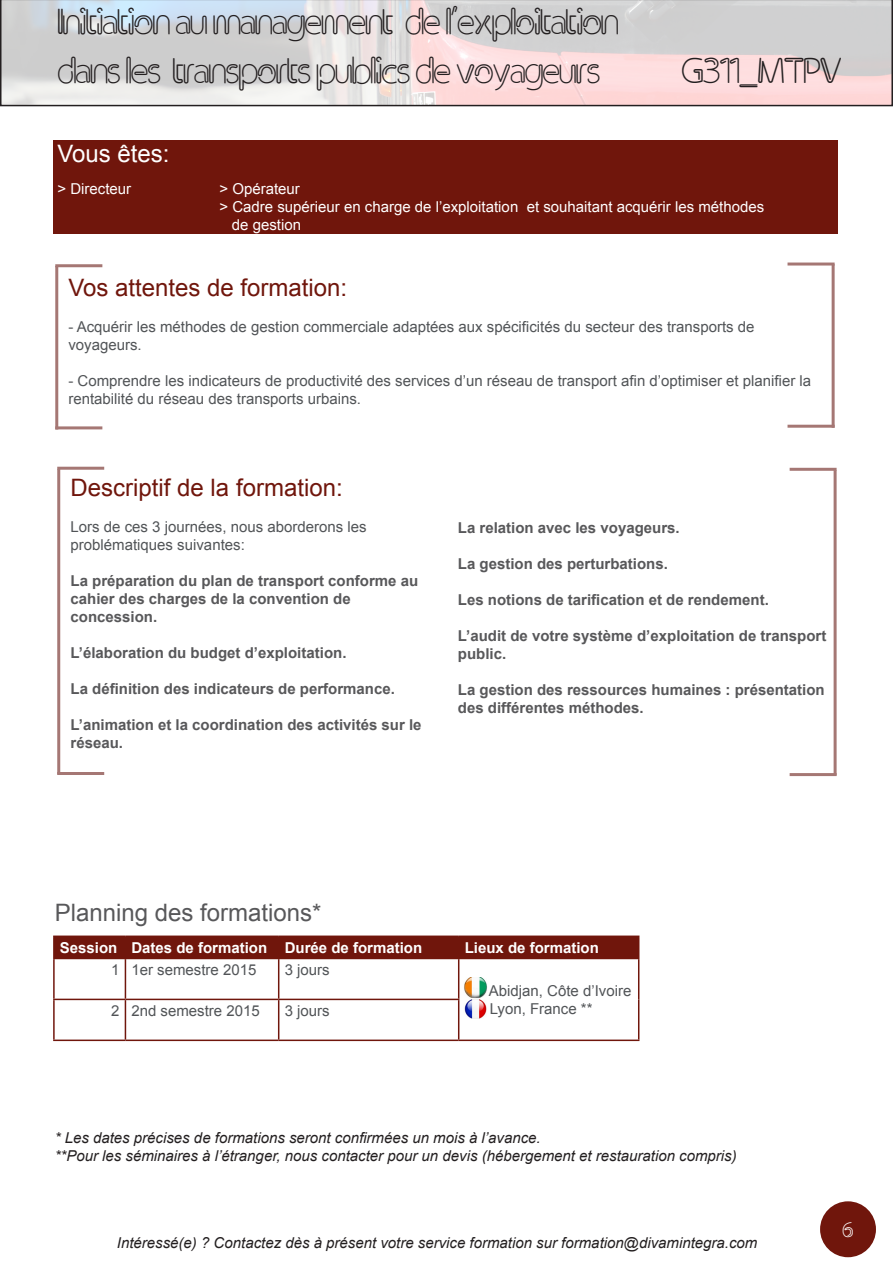
<style>
.page{position:relative;width:893px;height:1263px;background:#fff}
.page>*{position:absolute;margin:0;border:0;box-sizing:border-box;transform-origin:0 0}
.t1{font:36px "Clip";letter-spacing:-.08em;color:#231f20}
.t2{font:24px "Arial";color:#70160c}
.t3{font:24px "Arial";color:#58585a}
.t4{font:24px "Arial";color:#fff}
.t5{font:21px "Clip";color:#fff}
.t6{font:700 15px/18px "Arial";color:#58585a}
.t7{font:15px/18px "Arial";color:#515457}
.t8{font:italic 15px/18px "Arial";color:#231f20}
.t9{font:15px "Arial";color:#fff}
.t10{font:700 15px "Arial";color:#fff}
</style>
<div class="page">
<img style="left:464px;top:999px;width:23px;height:19px">
<img style="left:464px;top:977px;width:23px;height:20px">
<svg style="left:0;top:0;width:893px;height:106px;background:#ddd5d7"></svg>
<hr style="left:790px;top:773px;width:47px;height:3px;background:#a57774">
<hr style="left:834px;top:470px;width:3px;height:305px;background:#a57774">
<hr style="left:790px;top:468px;width:47px;height:3px;background:#a57774">
<hr style="left:57px;top:772px;width:47px;height:3px;background:#a57774">
<hr style="left:57px;top:469px;width:3px;height:305px;background:#a57774">
<hr style="left:57px;top:467px;width:47px;height:3px;background:#a57774">
<hr style="left:787px;top:425px;width:48px;height:3px;background:#a57774">
<hr style="left:832px;top:264px;width:3px;height:164px;background:#a57774">
<hr style="left:787px;top:262px;width:48px;height:3px;background:#a57774">
<hr style="left:55px;top:426px;width:47px;height:3px;background:#a57774">
<hr style="left:55px;top:266px;width:3px;height:163px;background:#a57774">
<hr style="left:55px;top:264px;width:47px;height:3px;background:#a57774">
<div style="left:820px;top:1201px;width:56px;height:56px;background:#70160c;border-radius:50%"></div>
<div style="left:55px;top:937px;width:584px;height:22px;background:#70160c"></div>
<hr style="left:125px;top:959px;width:1px;height:40px;background:#70160c">
<hr style="left:278px;top:959px;width:1px;height:40px;background:#70160c">
<hr style="left:458px;top:959px;width:1px;height:40px;background:#70160c">
<hr style="left:638px;top:959px;width:1px;height:40px;background:#70160c">
<hr style="left:53px;top:999px;width:72px;height:1px;background:#70160c">
<hr style="left:125px;top:999px;width:154px;height:1px;background:#70160c">
<hr style="left:125px;top:1000px;width:1px;height:39px;background:#70160c">
<hr style="left:279px;top:999px;width:180px;height:1px;background:#70160c">
<hr style="left:278px;top:1000px;width:1px;height:39px;background:#70160c">
<hr style="left:458px;top:1000px;width:1px;height:39px;background:#70160c">
<hr style="left:638px;top:999px;width:1px;height:40px;background:#70160c">
<hr style="left:53px;top:1039px;width:72px;height:2px;background:#70160c">
<hr style="left:125px;top:1039px;width:154px;height:2px;background:#70160c">
<hr style="left:279px;top:1039px;width:180px;height:2px;background:#70160c">
<hr style="left:459px;top:1039px;width:180px;height:2px;background:#70160c">
<hr style="left:53px;top:959px;width:2px;height:40px;background:#70160c">
<hr style="left:53px;top:1000px;width:2px;height:39px;background:#70160c">
<hr style="left:53px;top:935px;width:72px;height:2px;background:#70160c">
<hr style="left:53px;top:937px;width:2px;height:22px;background:#70160c">
<hr style="left:125px;top:935px;width:154px;height:2px;background:#70160c">
<hr style="left:279px;top:935px;width:180px;height:2px;background:#70160c">
<hr style="left:459px;top:935px;width:180px;height:2px;background:#70160c">
<div style="left:53px;top:140px;width:785px;height:94px;background:#70160c"></div>
<p class="t1" style="left:56px;top:4px;width:565px">Initiation au management de l’exploitation</p>
<p class="t1" style="left:56px;top:53px;width:546px">dans les transports publics de voyageurs</p>
<p class="t1" style="left:681px;top:53px;width:164px">G311_MTPV</p>
<p class="t4" style="left:57px;top:137px;width:114px">Vous êtes:</p>
<p class="t9" style="left:57px;top:178px;width:75px">&gt; Directeur</p>
<p class="t9" style="left:219px;top:178px;width:82px">&gt; Opérateur</p>
<p class="t9" style="left:219px;top:196px;width:546px">&gt; Cadre supérieur en charge de l’exploitation et souhaitant acquérir les méthodes</p>
<p class="t9" style="left:232px;top:214px;width:71px">de gestion</p>
<p class="t2" style="left:68px;top:271px;width:280px">Vos attentes de formation:</p>
<p class="t7" style="left:68px;top:318px;width:688px">- Acquérir les méthodes de gestion commerciale adaptées aux spécificités du secteur des transports de</p>
<p class="t7" style="left:68px;top:336px;width:75px">voyageurs.</p>
<p class="t7" style="left:68px;top:372px;width:744px">- Comprendre les indicateurs de productivité des services d’un réseau de transport afin d’optimiser et planifier la rentabilité du réseau des transports urbains.</p>
<p class="t2" style="left:71px;top:471px;width:274px">Descriptif de la formation:</p>
<p class="t7" style="left:71px;top:518px;width:297px">Lors de ces 3 journées, nous aborderons les</p>
<p class="t7" style="left:71px;top:536px;width:176px">problématiques suivantes:</p>
<p class="t6" style="left:71px;top:572px;width:349px">La préparation du plan de transport conforme au cahier des charges de la convention de</p>
<p class="t6" style="left:71px;top:608px;width:88px">concession.</p>
<p class="t6" style="left:71px;top:644px;width:277px">L’élaboration du budget d’exploitation.</p>
<p class="t6" style="left:71px;top:680px;width:326px">La définition des indicateurs de performance.</p>
<p class="t6" style="left:71px;top:716px;width:352px">L’animation et la coordination des activités sur le</p>
<p class="t6" style="left:71px;top:734px;width:54px">réseau.</p>
<p class="t6" style="left:458px;top:519px;width:223px">La relation avec les voyageurs.</p>
<p class="t6" style="left:458px;top:555px;width:212px">La gestion des perturbations.</p>
<p class="t6" style="left:458px;top:591px;width:312px">Les notions de tarification et de rendement.</p>
<p class="t6" style="left:458px;top:627px;width:370px">L’audit de votre système d’exploitation de transport public.</p>
<p class="t6" style="left:458px;top:681px;width:368px">La gestion des ressources humaines : présentation des différentes méthodes.</p>
<h2 class="t3" style="left:55px;top:896px;width:268px">Planning des formations*</h2>
<p class="t10" style="left:60px;top:937px;width:59px">Session</p>
<p class="t10" style="left:131px;top:937px;width:137px">Dates de formation</p>
<p class="t10" style="left:285px;top:937px;width:139px">Durée de formation</p>
<p class="t10" style="left:465px;top:937px;width:136px">Lieux de formation</p>
<p class="t7" style="left:111px;top:961px;width:10px">1</p>
<p class="t7" style="left:131px;top:961px;width:127px">1er semestre 2015</p>
<p class="t7" style="left:285px;top:961px;width:47px">3 jours</p>
<p class="t7" style="left:489px;top:981px;width:144px">Abidjan, Côte d’Ivoire</p>
<p class="t7" style="left:111px;top:1002px;width:10px">2</p>
<p class="t7" style="left:131px;top:1002px;width:130px">2nd semestre 2015</p>
<p class="t7" style="left:285px;top:1002px;width:47px">3 jours</p>
<p class="t7" style="left:490px;top:999px;width:104px">Lyon, France **</p>
<p class="t8" style="left:55px;top:1129px;width:683px">* Les dates précises de formations seront confirmées un mois à l’avance.<br>**Pour les séminaires à l’étranger, nous contacter pour un devis (hébergement et restauration compris)</p>
<p class="t8" style="left:117px;top:1234px;width:642px">Intéressé(e) ? Contactez dès à présent votre service formation sur formation@divamintegra.com</p>
<h3 class="t5" style="left:842px;top:1219px;width:14px">6</h3>
</div>
